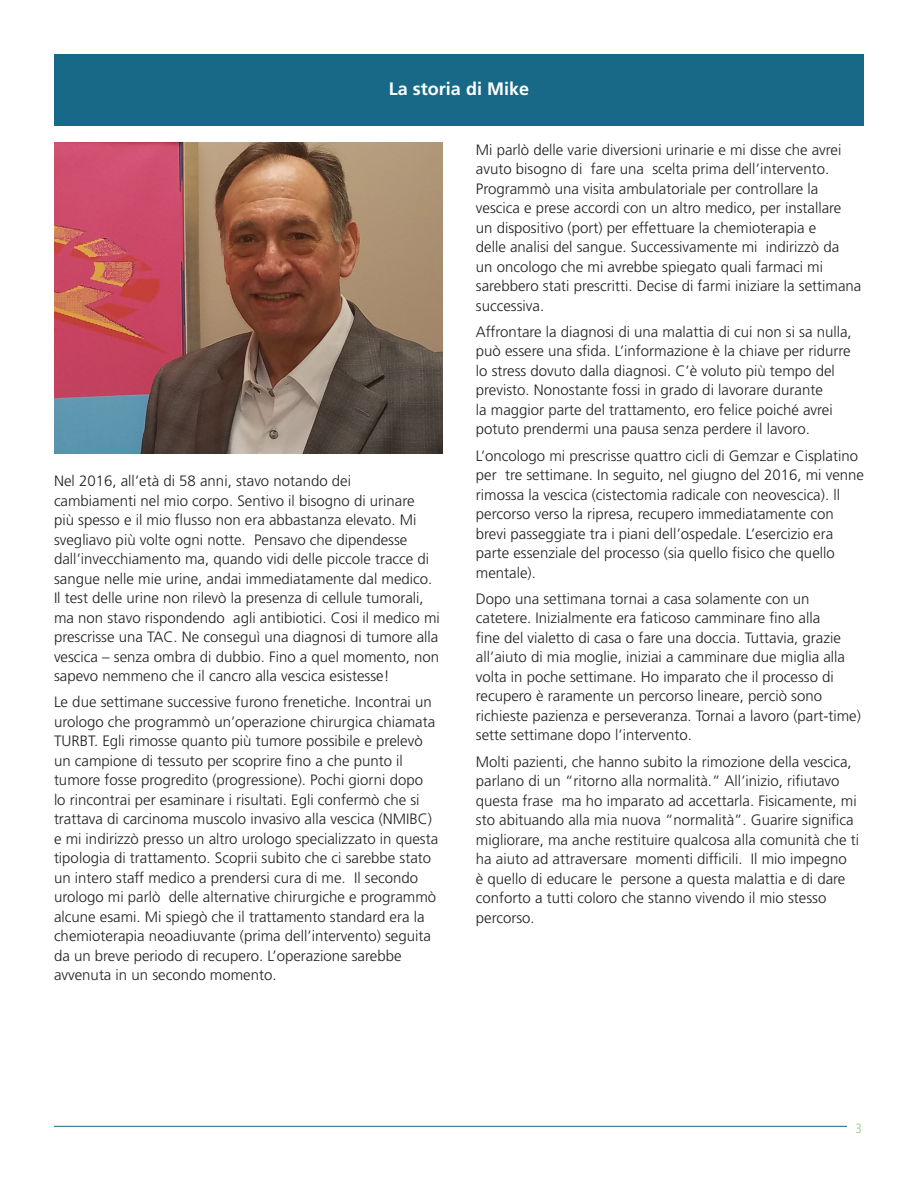
<style>
.page{position:relative;width:918px;height:1188px;background:#fff}
.page>*{position:absolute;margin:0;border:0;box-sizing:border-box;transform-origin:0 0}
.Header3{font:700 18px "Frutiger LT Pro";color:#fff}
.Body1{font:300 15px/19.5px "Frutiger LT Pro";color:#231f20}
.t1{font:300 condensed 13.5px "Frutiger LT Pro";color:#9ec482}
</style>
<div class="page">
<hr style="left:54px;top:1126px;width:793px;height:1px;background:#186887">
<div style="left:54px;top:54px;width:810px;height:72px;background:#186887"></div>
<img style="left:54px;top:143px;width:388px;height:311px">
<p class="Header3" style="left:389px;top:78px;width:142px">La storia di Mike</p>
<p class="Body1" style="left:54px;top:471px;width:387px">Nel 2016, all’età di 58 anni, stavo notando dei<br>cambiamenti nel mio corpo. Sentivo il bisogno di urinare<br>più spesso e il mio flusso non era abbastanza elevato. Mi svegliavo più volte ogni notte. Pensavo che dipendesse dall’invecchiamento ma, quando vidi delle piccole tracce di sangue nelle mie urine, andai immediatamente dal medico.<br>Il test delle urine non rilevò la presenza di cellule tumorali, ma non stavo rispondendo agli antibiotici. Cosi il medico mi prescrisse una TAC. Ne conseguì una diagnosi di tumore alla vescica – senza ombra di dubbio. Fino a quel momento, non sapevo nemmeno che il cancro alla vescica esistesse!</p>
<p class="Body1" style="left:54px;top:692px;width:386px">Le due settimane successive furono frenetiche. Incontrai un urologo che programmò un’operazione chirurgica chiamata TURBT. Egli rimosse quanto più tumore possibile e prelevò un campione di tessuto per scoprire fino a che punto il tumore fosse progredito (progressione). Pochi giorni dopo lo rincontrai per esaminare i risultati. Egli confermò che si trattava di carcinoma muscolo invasivo alla vescica (NMIBC) e mi indirizzò presso un altro urologo specializzato in questa tipologia di trattamento. Scoprii subito che ci sarebbe stato un intero staff medico a prendersi cura di me. Il secondo urologo mi parlò delle alternative chirurgiche e programmò alcune esami. Mi spiegò che il trattamento standard era la chemioterapia neoadiuvante (prima dell’intervento) seguita da un breve periodo di recupero. L’operazione sarebbe avvenuta in un secondo momento.</p>
<p class="Body1" style="left:476px;top:140px;width:387px">Mi parlò delle varie diversioni urinarie e mi disse che avrei avuto bisogno di fare una scelta prima dell’intervento.<br>Programmò una visita ambulatoriale per controllare la vescica e prese accordi con un altro medico, per installare un dispositivo (port) per effettuare la chemioterapia e<br>delle analisi del sangue. Successivamente mi indirizzò da<br>un oncologo che mi avrebbe spiegato quali farmaci mi sarebbero stati prescritti. Decise di farmi iniziare la settimana successiva.</p>
<p class="Body1" style="left:476px;top:322px;width:377px">Affrontare la diagnosi di una malattia di cui non si sa nulla, può essere una sfida. L’informazione è la chiave per ridurre lo stress dovuto dalla diagnosi. C’è voluto più tempo del previsto. Nonostante fossi in grado di lavorare durante<br>la maggior parte del trattamento, ero felice poiché avrei potuto prendermi una pausa senza perdere il lavoro.</p>
<p class="Body1" style="left:476px;top:446px;width:390px">L’oncologo mi prescrisse quattro cicli di Gemzar e Cisplatino per tre settimane. In seguito, nel giugno del 2016, mi venne rimossa la vescica (cistectomia radicale con neovescica). ll percorso verso la ripresa, recupero immediatamente con brevi passeggiate tra i piani dell’ospedale. L’esercizio era parte essenziale del processo (sia quello fisico che quello mentale).</p>
<p class="Body1" style="left:476px;top:589px;width:386px">Dopo una settimana tornai a casa solamente con un catetere. Inizialmente era faticoso camminare fino alla<br>fine del vialetto di casa o fare una doccia. Tuttavia, grazie all’aiuto di mia moglie, iniziai a camminare due miglia alla volta in poche settimane. Ho imparato che il processo di recupero è raramente un percorso lineare, perciò sono richieste pazienza e perseveranza. Tornai a lavoro (part-time) sette settimane dopo l’intervento.</p>
<p class="Body1" style="left:476px;top:752px;width:385px">Molti pazienti, che hanno subito la rimozione della vescica, parlano di un “ritorno alla normalità. ” All’inizio, rifiutavo questa frase ma ho imparato ad accettarla. Fisicamente, mi sto abituando alla mia nuova “normalità”. Guarire significa migliorare, ma anche restituire qualcosa alla comunità che ti ha aiuto ad attraversare momenti difficili. Il mio impegno<br>è quello di educare le persone a questa malattia e di dare conforto a tutti coloro che stanno vivendo il mio stesso percorso.</p>
<p class="t1" style="left:856px;top:1120px;width:8px">3</p>
</div>
